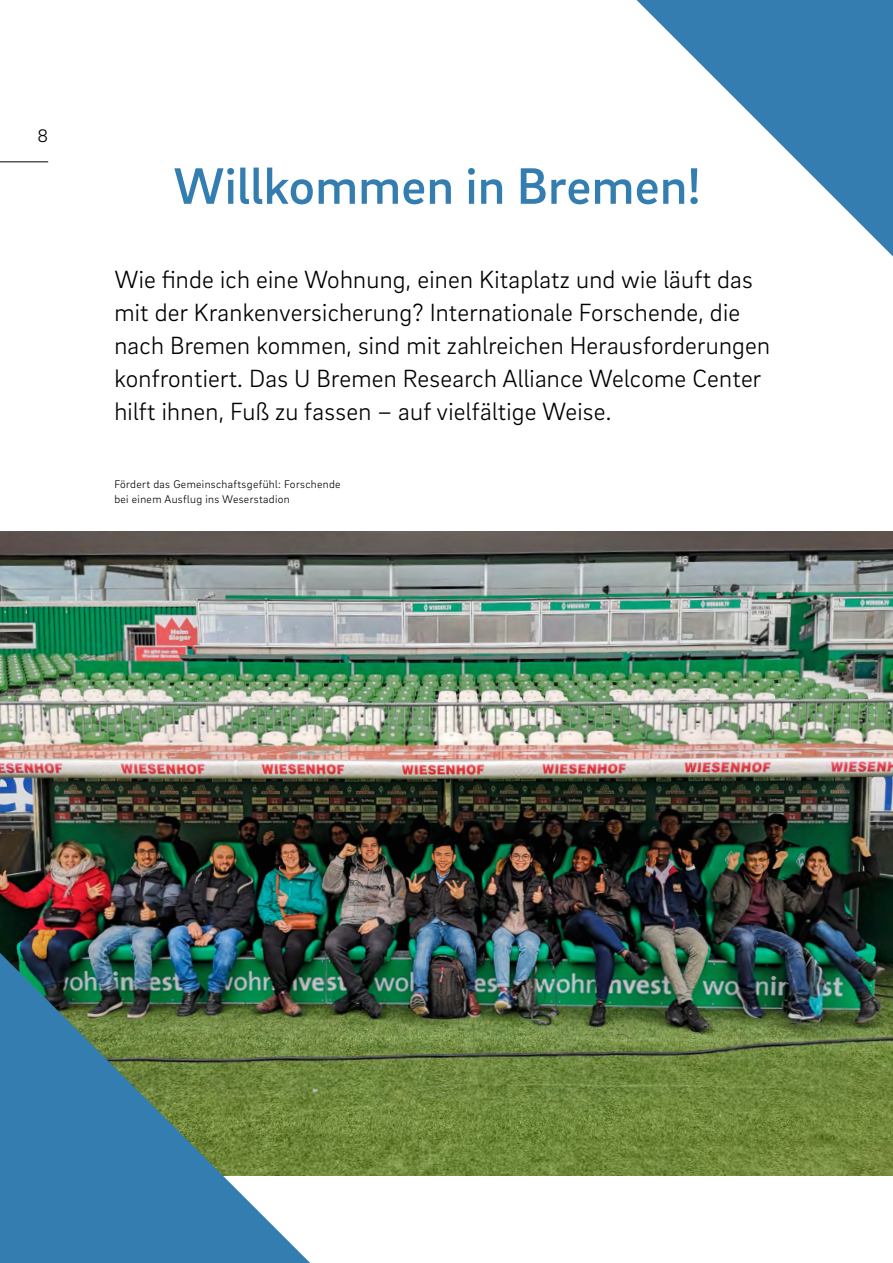
<style>
.page{position:relative;width:893px;height:1263px;background:#fff}
.page>*{position:absolute;margin:0;border:0;box-sizing:border-box;transform-origin:0 0}
.t1{font:500 52.5px "Brix Sans";letter-spacing:.01em;color:#337db0}
.t2{font:300 25.5px/33px "Brix Sans";letter-spacing:.01em;color:#000}
.t3{font:300 18.6px "Brix Sans";color:#000}
.t4{font:300 11.4px/15.8px "Brix Sans";letter-spacing:.03em;color:#000}
</style>
<div class="page">
<hr style="left:0;top:162px;width:48px;height:1px;background:#000">
<img style="left:0;top:531px;width:893px;height:645px">
<svg style="left:636px;top:0;width:257px;height:256px"></svg>
<img style="left:0;top:953px;width:310px;height:310px">
<p class="t3" style="left:38px;top:124px;width:12px">8</p>
<h1 class="t1" style="left:174px;top:152px;width:528px">Willkommen in Bremen!</h1>
<p class="t2" style="left:114px;top:262px;width:657px">Wie finde ich eine Wohnung, einen Kitaplatz und wie läuft das mit der Krankenversicherung? Internationale Forschende, die nach Bremen kommen, sind mit zahlreichen Herausforderungen konfrontiert. Das U Bremen Research Alliance Welcome Center hilft ihnen, Fuß zu fassen – auf vielfältige Weise.</p>
<p class="t4" style="left:114px;top:475px;width:228px">Fördert das Gemeinschaftsgefühl: Forschende bei einem Ausflug ins Weserstadion</p>
</div>
